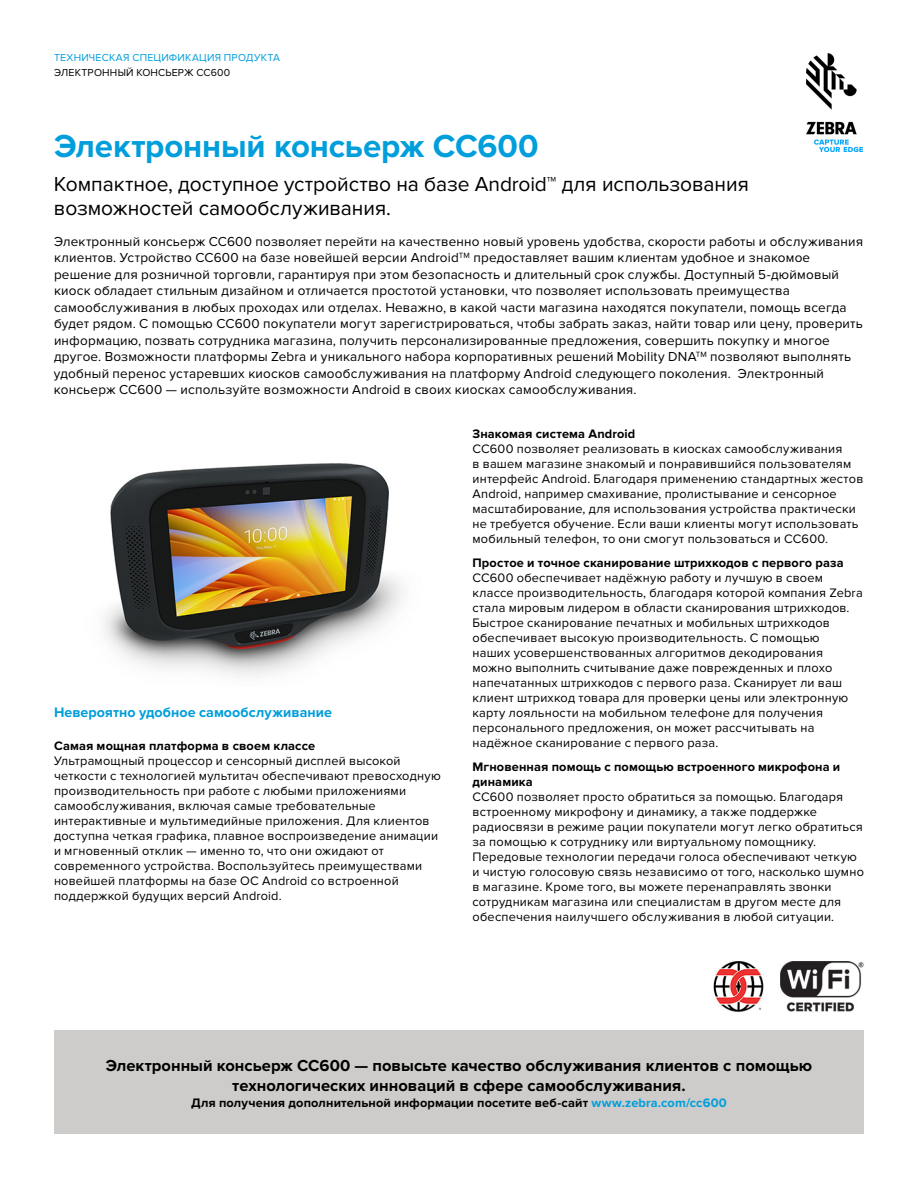
<style>
.page{position:relative;width:918px;height:1188px;background:#fff}
.page>*{position:absolute;margin:0;border:0;box-sizing:border-box;transform-origin:0 0}
.t1{font:700 33px "Proxima Nova";letter-spacing:-.005em;color:#009edb}
.t2{font:21px/24px "Proxima Nova";letter-spacing:-.005em;color:#000}
.t3{font:700 16.5px/20.2px "Proxima Nova";color:#000;text-align:center}
.t4{font:700 14.25px "Proxima Nova";color:#009edb}
.t5{font:13.5px/16.5px "Proxima Nova";letter-spacing:.015em;color:#000}
.t6{font:12.75px/15px "Proxima Nova";letter-spacing:.015em;color:#000}
.t7{font:700 12.75px/15px "Proxima Nova";letter-spacing:.01em;color:#000}
.t8{font:10.5px "Proxima Nova";letter-spacing:.02em;color:#009edb}
.t9{font:10.5px "Proxima Nova";letter-spacing:.02em;color:#000}
.s1{color:#009edb}
</style>
<div class="page">
<img style="left:806px;top:54px;width:56px;height:97px">
<div style="left:54px;top:1031px;width:810px;height:103px;background:#cdccca"></div>
<img style="left:713px;top:961px;width:151px;height:51px">
<img style="left:104px;top:463px;width:298px;height:213px">
<p class="t8" style="left:54px;top:52px;width:228px">ТЕХНИЧЕСКАЯ СПЕЦИФИКАЦИЯ ПРОДУКТА</p>
<p class="t9" style="left:54px;top:66px;width:178px">ЭЛЕКТРОННЫЙ КОНСЬЕРЖ CC600</p>
<h1 class="t1" style="left:54px;top:127px;width:486px">Электронный консьерж CC600</h1>
<h2 class="t2" style="left:54px;top:173px;width:696px">Компактное, доступное устройство на базе Android™ для использования возможностей самообслуживания.</h2>
<p class="t5" style="left:54px;top:233px;width:811px">Электронный консьерж CC600 позволяет перейти на качественно новый уровень удобства, скорости работы и обслуживания клиентов. Устройство CC600 на базе новейшей версии Android<sup>TM</sup> предоставляет вашим клиентам удобное и знакомое решение для розничной торговли, гарантируя при этом безопасность и длительный срок службы. Доступный 5-дюймовый киоск обладает стильным дизайном и отличается простотой установки, что позволяет использовать преимущества самообслуживания в любых проходах или отделах. Неважно, в какой части магазина находятся покупатели, помощь всегда будет рядом. С помощью CC600 покупатели могут зарегистрироваться, чтобы забрать заказ, найти товар или цену, проверить информацию, позвать сотрудника магазина, получить персонализированные предложения, совершить покупку и многое другое. Возможности платформы Zebra и уникального набора корпоративных решений Mobility DNA<sup>TM</sup> позволяют выполнять удобный перенос устаревших киосков самообслуживания на платформу Android следующего поколения. Электронный консьерж CC600 — используйте возможности Android в своих киосках самообслуживания.</p>
<p class="t4" style="left:54px;top:704px;width:279px">Невероятно удобное самообслуживание</p>
<p class="t7" style="left:54px;top:739px;width:263px">Самая мощная платформа в своем классе</p>
<p class="t6" style="left:54px;top:754px;width:388px">Ультрамощный процессор и сенсорный дисплей высокой четкости с технологией мультитач обеспечивают превосходную производительность при работе с любыми приложениями самообслуживания, включая самые требовательные интерактивные и мультимедийные приложения. Для клиентов доступна четкая графика, плавное воспроизведение анимации и мгновенный отклик — именно то, что они ожидают от современного устройства. Воспользуйтесь преимуществами новейшей платформы на базе ОС Android со встроенной поддержкой будущих версий Android.</p>
<p class="t7" style="left:472px;top:426px;width:164px">Знакомая система Android</p>
<p class="t6" style="left:472px;top:441px;width:392px">CC600 позволяет реализовать в киосках самообслуживания<br>в вашем магазине знакомый и понравившийся пользователям интерфейс Android. Благодаря применению стандартных жестов Android, например смахивание, пролистывание и сенсорное масштабирование, для использования устройства практически не требуется обучение. Если ваши клиенты могут использовать мобильный телефон, то они смогут пользоваться и CC600.</p>
<p class="t7" style="left:472px;top:555px;width:373px">Простое и точное сканирование штрихкодов с первого раза</p>
<p class="t6" style="left:472px;top:570px;width:392px">CC600 обеспечивает надёжную работу и лучшую в своем классе производительность, благодаря которой компания Zebra стала мировым лидером в области сканирования штрихкодов.<br>Быстрое сканирование печатных и мобильных штрихкодов обеспечивает высокую производительность. С помощью<br>наших усовершенствованных алгоритмов декодирования можно выполнить считывание даже поврежденных и плохо напечатанных штрихкодов с первого раза. Сканирует ли ваш клиент штрихкод товара для проверки цены или электронную карту лояльности на мобильном телефоне для получения персонального предложения, он может рассчитывать на надёжное сканирование с первого раза.</p>
<p class="t7" style="left:472px;top:759px;width:369px">Мгновенная помощь с помощью встроенного микрофона и динамика</p>
<p class="t6" style="left:472px;top:789px;width:393px">CC600 позволяет просто обратиться за помощью. Благодаря встроенному микрофону и динамику, а также поддержке радиосвязи в режиме рации покупатели могут легко обратиться за помощью к сотруднику или виртуальному помощнику.<br>Передовые технологии передачи голоса обеспечивают четкую и чистую голосовую связь независимо от того, насколько шумно в магазине. Кроме того, вы можете перенаправлять звонки сотрудникам магазина или специалистам в другом месте для обеспечения наилучшего обслуживания в любой ситуации.</p>
<p class="t3" style="left:106px;top:1056px;width:708px">Электронный консьерж CC600 — повысьте качество обслуживания клиентов с помощью технологических инноваций в сфере самообслуживания.</p>
<p class="t7" style="left:191px;top:1095px;width:537px">Для получения дополнительной информации посетите веб-сайт <span class="s1">www.zebra.com/cc600</span></p>
</div>
